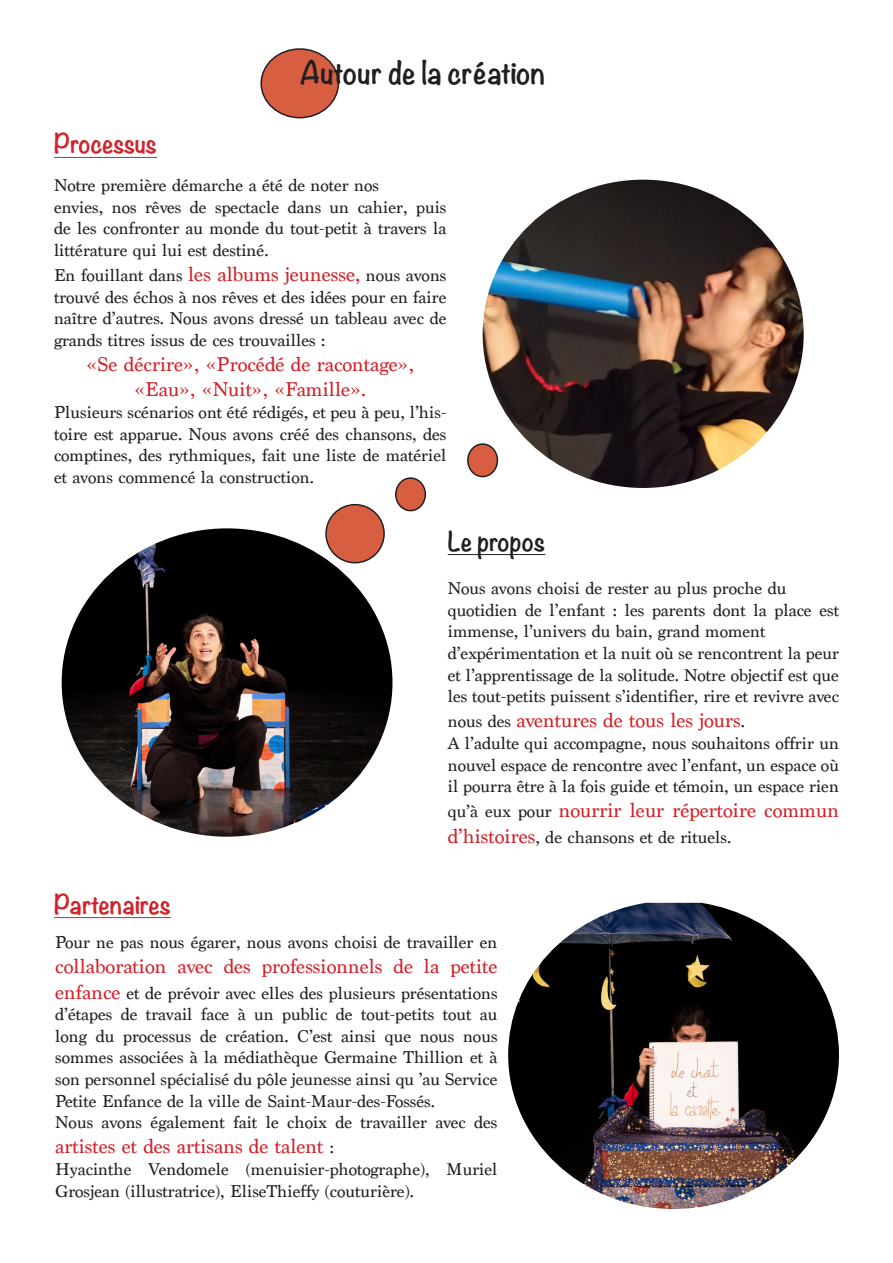
<style>
.page{position:relative;width:893px;height:1263px;background:#fff}
.page>*{position:absolute;margin:0;border:0;box-sizing:border-box;transform-origin:0 0}
.t1{font:700 28.5px "Noteworthy";color:#231f20}
.t2{font:700 24px "Noteworthy";letter-spacing:-.015em;color:#d1232a}
.t3{font:700 24px "Noteworthy";color:#231f20}
.t4{font:21px/25.2px "Marion";color:#d1232a;text-align:center}
.t5{font:18px/21.6px "Marion";color:#231f20;text-align:justify}
.s1{font-size:21px;color:#d1232a}
.s2{font-size:18px;color:#231f20}
</style>
<div class="page">
<div style="left:261px;top:49px;width:77px;height:69px;background:#d85e42;border-radius:50%"></div>
<div style="left:260px;top:48px;width:79px;height:70px;border:2px solid #231f20;border-radius:50%"></div>
<hr style="left:54px;top:157px;width:103px;height:1px;background:#d1232a">
<hr style="left:448px;top:554px;width:97px;height:1px;background:#231f20">
<hr style="left:54px;top:917px;width:117px;height:1px;background:#d1232a">
<img style="left:483px;top:180px;width:321px;height:308px">
<img style="left:62px;top:528px;width:330px;height:309px">
<img style="left:508px;top:903px;width:331px;height:306px">
<div style="left:326px;top:505px;width:58px;height:58px;background:#d85e42;border-radius:50%"></div>
<div style="left:325px;top:504px;width:60px;height:59px;border:2px solid #231f20;border-radius:50%"></div>
<div style="left:396px;top:478px;width:29px;height:33px;background:#d85e42;border-radius:50%"></div>
<div style="left:395px;top:477px;width:31px;height:34px;border:2px solid #231f20;border-radius:50%"></div>
<div style="left:468px;top:444px;width:29px;height:33px;background:#d85e42;border-radius:50%"></div>
<div style="left:467px;top:443px;width:31px;height:34px;border:2px solid #231f20;border-radius:50%"></div>
<p class="t2" style="left:54px;top:122px;width:105px">Processus</p>
<p class="t1" style="left:300px;top:47px;width:247px">Autour de la création</p>
<p class="t5" style="left:54px;top:175px;width:327px">Notre première démarche a été de noter nos</p>
<p class="t5" style="left:54px;top:196px;width:394px">envies, nos rêves de spectacle dans un cahier, puis de les confronter au monde du tout-petit à travers la littérature qui lui est destiné.</p>
<p class="t5" style="left:54px;top:265px;width:394px">En fouillant dans <span class="s1">les albums jeunesse,</span> nous avons trouvé des échos à nos rêves et des idées pour en faire naître d’autres. Nous avons dressé un tableau avec de grands titres issus de ces trouvailles :</p>
<p class="t4" style="left:86px;top:352px;width:329px">«Se décrire», «Procédé de racontage», «Eau», «Nuit», «Famille».</p>
<p class="t5" style="left:54px;top:402px;width:394px">Plusieurs scénarios ont été rédigés, et peu à peu, l’his&shy;toire est apparue. Nous avons créé des chansons, des comptines, des rythmiques, fait une liste de matériel et avons commencé la construction.</p>
<p class="t3" style="left:448px;top:520px;width:99px">Le propos</p>
<p class="t2" style="left:54px;top:883px;width:118px">Partenaires</p>
<p class="t5" style="left:448px;top:578px;width:340px">Nous avons choisi de rester au plus proche du</p>
<p class="t5" style="left:448px;top:599px;width:393px">quotidien de l’enfant : les parents dont la place est immense, l’univers du bain, grand moment</p>
<p class="t5" style="left:448px;top:642px;width:393px">d’expérimentation et la nuit où se rencontrent la peur et l’apprentissage de la solitude. Notre objectif est que les tout-petits puissent s’identifier, rire et revivre avec</p>
<p class="t4" style="left:448px;top:708px;width:299px"><span class="s2">nous des</span> aventures de tous les jours<span class="s2">.</span></p>
<p class="t5" style="left:448px;top:732px;width:393px">A l’adulte qui accompagne, nous souhaitons offrir un nouvel espace de rencontre avec l’enfant, un espace où il pourra être à la fois guide et témoin, un espace rien</p>
<p class="t4" style="left:448px;top:798px;width:393px"><span class="s2">qu’à eux pour</span> nourrir leur répertoire commun</p>
<p class="t5" style="left:448px;top:826px;width:285px"><span class="s1">d’histoires</span>, de chansons et de rituels.</p>
<p class="t5" style="left:55px;top:932px;width:444px">Pour ne pas nous égarer, nous avons choisi de travailler en</p>
<p class="t4" style="left:55px;top:954px;width:444px">collaboration avec des professionnels de la petite</p>
<p class="t5" style="left:55px;top:982px;width:444px"><span class="s1">enfance</span> et de prévoir avec elles des plusieurs présentations d’étapes de travail face à un public de tout-petits tout au long du processus de création. C’est ainsi que nous nous sommes associées à la médiathèque Germaine Thillion et à son personnel spécialisé du pôle jeunesse ainsi qu ’au Service Petite Enfance de la ville de Saint-Maur-des-Fossés.</p>
<p class="t5" style="left:55px;top:1112px;width:444px">Nous avons également fait le choix de travailler avec des</p>
<p class="t4" style="left:55px;top:1134px;width:280px">artistes et des artisans de talent <span class="s2">:</span></p>
<p class="t5" style="left:55px;top:1158px;width:444px">Hyacinthe Vendomele (menuisier-photographe), Muriel<br>Grosjean (illustratrice), EliseThieffy (couturière).</p>
</div>
